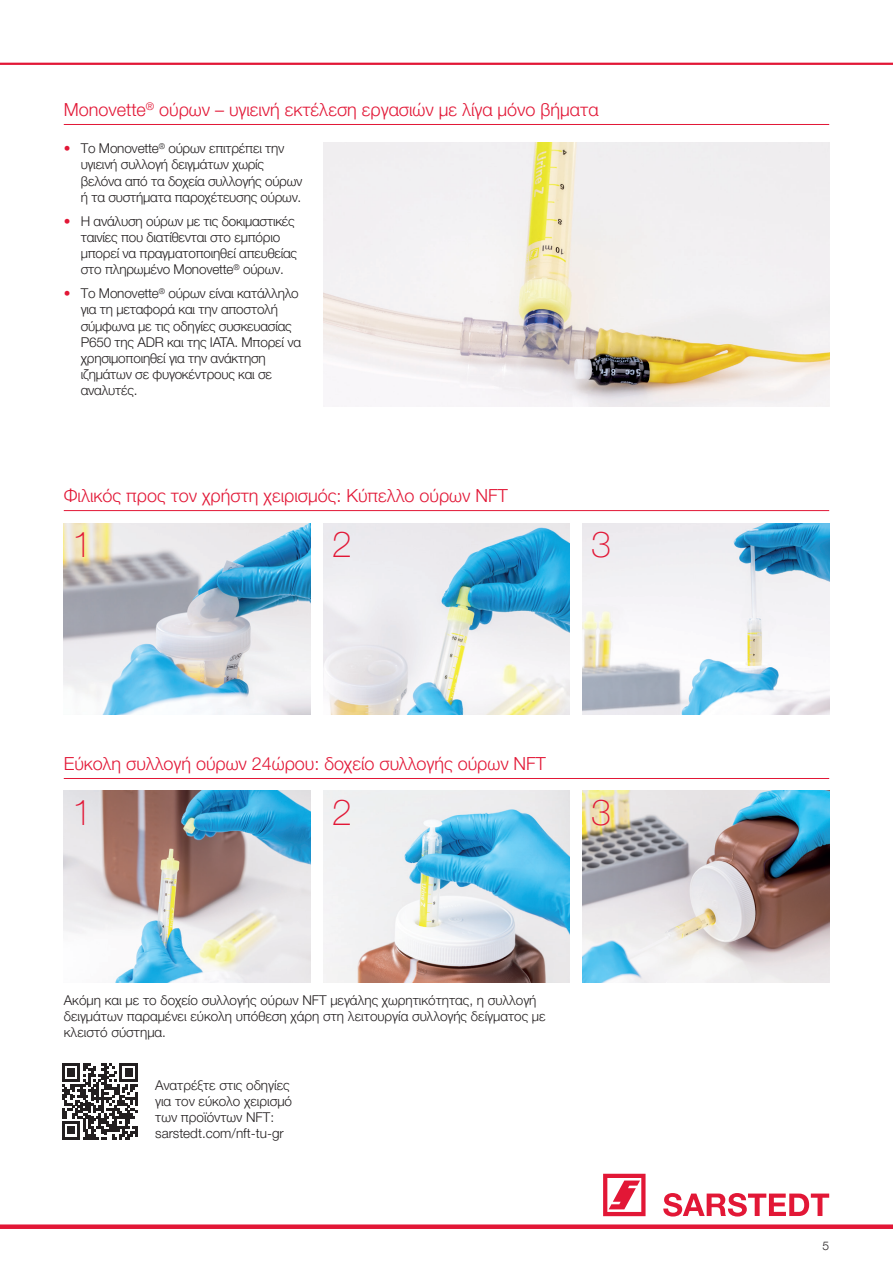
<style>
.page{position:relative;width:893px;height:1263px;background:#fff}
.page>*{position:absolute;margin:0;border:0;box-sizing:border-box;transform-origin:0 0}
.t1{font:100 36px "Helvetica Neue LTW1 G";color:#e21736}
.t2{font:300 18px "Helvetica Neue LTW1 G";color:#e21736}
.t3{font:300 13.5px/16.2px "Helvetica Neue LTW1 G";letter-spacing:-.015em;color:#231f20}
.t4{font:300 12px "Helvetica Neue LTW1 G";color:#231f20}
.s1{color:#e21736}
</style>
<div class="page">
<hr style="left:0;top:63px;width:893px;height:2px;background:#e21736">
<div style="left:0;top:1224px;width:893px;height:5px;background:#e21736"></div>
<svg style="left:603px;top:1174px;width:42px;height:42px"></svg>
<svg style="left:663px;top:1193px;width:166px;height:23px"></svg>
<hr style="left:64px;top:510px;width:765px;height:1px;background:#e21736">
<hr style="left:64px;top:778px;width:765px;height:1px;background:#e21736">
<img style="left:64px;top:523px;width:246px;height:191px">
<img style="left:583px;top:523px;width:246px;height:191px">
<img style="left:323px;top:523px;width:247px;height:191px">
<img style="left:64px;top:791px;width:246px;height:191px">
<img style="left:583px;top:791px;width:246px;height:191px">
<img style="left:323px;top:791px;width:247px;height:191px">
<svg style="left:62px;top:1063px;width:76px;height:76px"></svg>
<hr style="left:64px;top:124px;width:765px;height:1px;background:#e21736">
<img style="left:323px;top:142px;width:506px;height:264px">
<h2 class="t2" style="left:64px;top:98px;width:536px">Monovette<sup>®</sup> ούρων – υγιεινή εκτέλεση εργασιών με λίγα μόνο βήματα</h2>
<p class="t3" style="left:81px;top:140px;width:223px;text-indent:-17px"><span class="s1">•</span> Το Monovette<sup>®</sup> ούρων επιτρέπει την υγιεινή συλλογή δειγμάτων χωρίς βελόνα από τα δοχεία συλλογής ούρων ή τα συστήματα παροχέτευσης ούρων.</p>
<p class="t3" style="left:81px;top:213px;width:218px;text-indent:-17px"><span class="s1">•</span> Η ανάλυση ούρων με τις δοκιμαστικές ταινίες που διατίθενται στο εμπόριο μπορεί να πραγματοποιηθεί απευθείας στο πληρωμένο Monovette<sup>®</sup> ούρων.</p>
<p class="t3" style="left:81px;top:285px;width:222px;text-indent:-17px"><span class="s1">•</span> Το Monovette<sup>®</sup> ούρων είναι κατάλληλο για τη μεταφορά και την αποστολή σύμφωνα με τις οδηγίες συσκευασίας<br>P650 της ADR και της IATA. Μπορεί να χρησιμοποιηθεί για την ανάκτηση ιζημάτων σε φυγοκέντρους και σε αναλυτές.</p>
<h2 class="t2" style="left:64px;top:484px;width:445px">Φιλικός προς τον χρήστη χειρισμός: Κύπελλο ούρων NFT</h2>
<h1 class="t1" style="left:72px;top:523px;width:22px">1</h1>
<h1 class="t1" style="left:332px;top:523px;width:22px">2</h1>
<h1 class="t1" style="left:591px;top:523px;width:22px">3</h1>
<h2 class="t2" style="left:64px;top:752px;width:484px">Εύκολη συλλογή ούρων 24ώρου: δοχείο συλλογής ούρων NFT</h2>
<h1 class="t1" style="left:72px;top:791px;width:22px">1</h1>
<h1 class="t1" style="left:332px;top:791px;width:22px">2</h1>
<h1 class="t1" style="left:591px;top:791px;width:22px">3</h1>
<p class="t3" style="left:64px;top:992px;width:483px">Ακόμη και με το δοχείο συλλογής ούρων NFT μεγάλης χωρητικότητας, η συλλογή δειγμάτων παραμένει εύκολη υπόθεση χάρη στη λειτουργία συλλογής δείγματος με κλειστό σύστημα.</p>
<p class="t3" style="left:155px;top:1077px;width:138px">Ανατρέξτε στις οδηγίες για τον εύκολο χειρισμό των προϊόντων NFT: sarstedt.com/nft-tu-gr</p>
<p class="t4" style="left:822px;top:1238px;width:8px">5</p>
</div>
